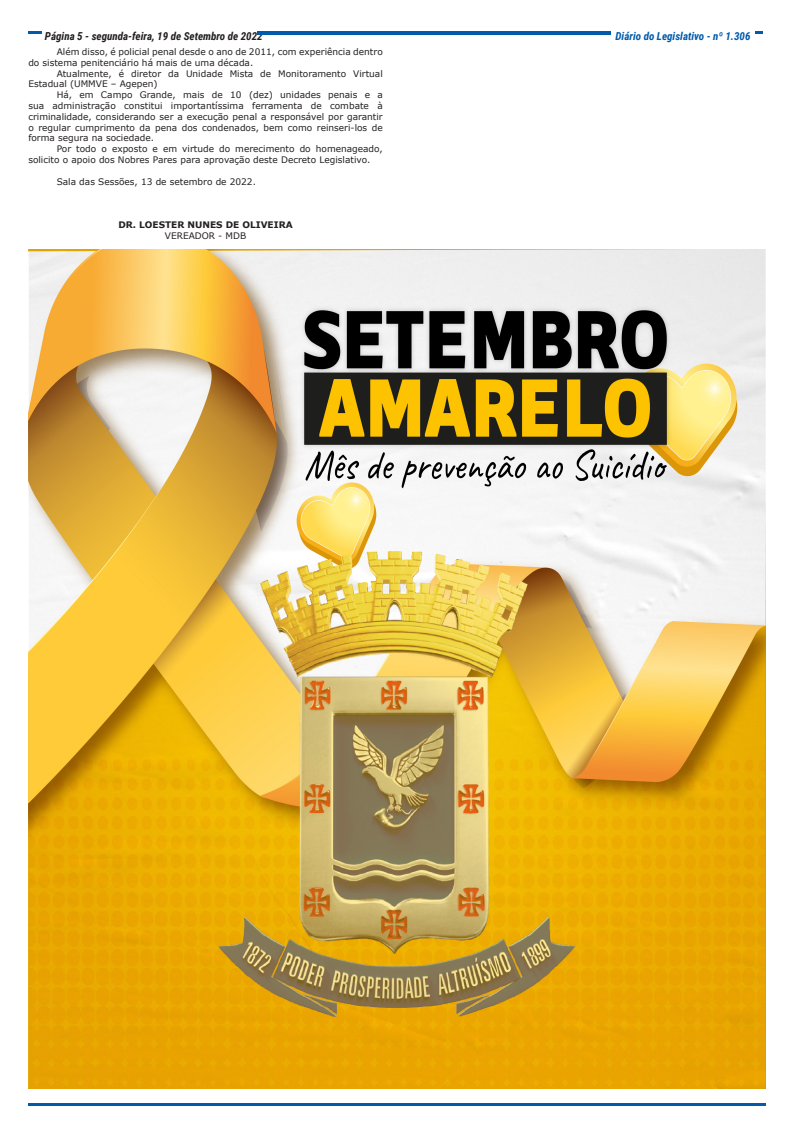
<style>
.page{position:relative;width:794px;height:1134px;background:#fff}
.page>*{position:absolute;margin:0;border:0;box-sizing:border-box;transform-origin:0 0}
.t1{font:italic 700 11px "Roboto Condensed";color:#231f20}
.t2{font:italic 700 11px "Roboto Condensed";color:#015aaa}
.t3{font:9px/10.8px "Verdana";color:#231f20}
.t4{font:700 9px "Verdana";color:#231f20}
</style>
<div class="page">
<svg style="left:28px;top:31px;width:13px;height:3px"></svg>
<hr style="left:257px;top:32px;width:354px;height:3px;background:#015aaa">
<hr style="left:28px;top:1103px;width:737px;height:3px;background:#015aaa">
<svg style="left:755px;top:31px;width:8px;height:3px"></svg>
<img style="left:28px;top:249px;width:737px;height:840px">
<p class="t1" style="left:45px;top:28px;width:219px">Página 5 - segunda-feira, 19 de Setembro de 2022</p>
<p class="t2" style="left:615px;top:28px;width:136px">Diário do Legislativo - nº 1.306</p>
<p class="t3" style="left:28px;top:46px;width:356px;text-indent:28px">Além disso, é policial penal desde o ano de 2011, com experiência dentro do sistema penitenciário há mais de uma década.</p>
<p class="t3" style="left:28px;top:68px;width:356px;text-indent:28px">Atualmente, é diretor da Unidade Mista de Monitoramento Virtual<br>Estadual (UMMVE – Agepen)</p>
<p class="t3" style="left:28px;top:90px;width:356px;text-align:justify;text-indent:28px">Há, em Campo Grande, mais de 10 (dez) unidades penais e a sua administração constitui importantíssima ferramenta de combate à criminalidade, considerando ser a execução penal a responsável por garantir o regular cumprimento da pena dos condenados, bem como reinseri-los de forma segura na sociedade.</p>
<p class="t3" style="left:28px;top:144px;width:356px;text-indent:28px">Por todo o exposto e em virtude do merecimento do homenageado, solicito o apoio dos Nobres Pares para aprovação deste Decreto Legislativo.</p>
<p class="t3" style="left:57px;top:176px;width:201px">Sala das Sessões, 13 de setembro de 2022.</p>
<p class="t4" style="left:118px;top:218px;width:176px">DR. LOESTER NUNES DE OLIVEIRA</p>
<p class="t3" style="left:165px;top:230px;width:83px">VEREADOR - MDB</p>
</div>
